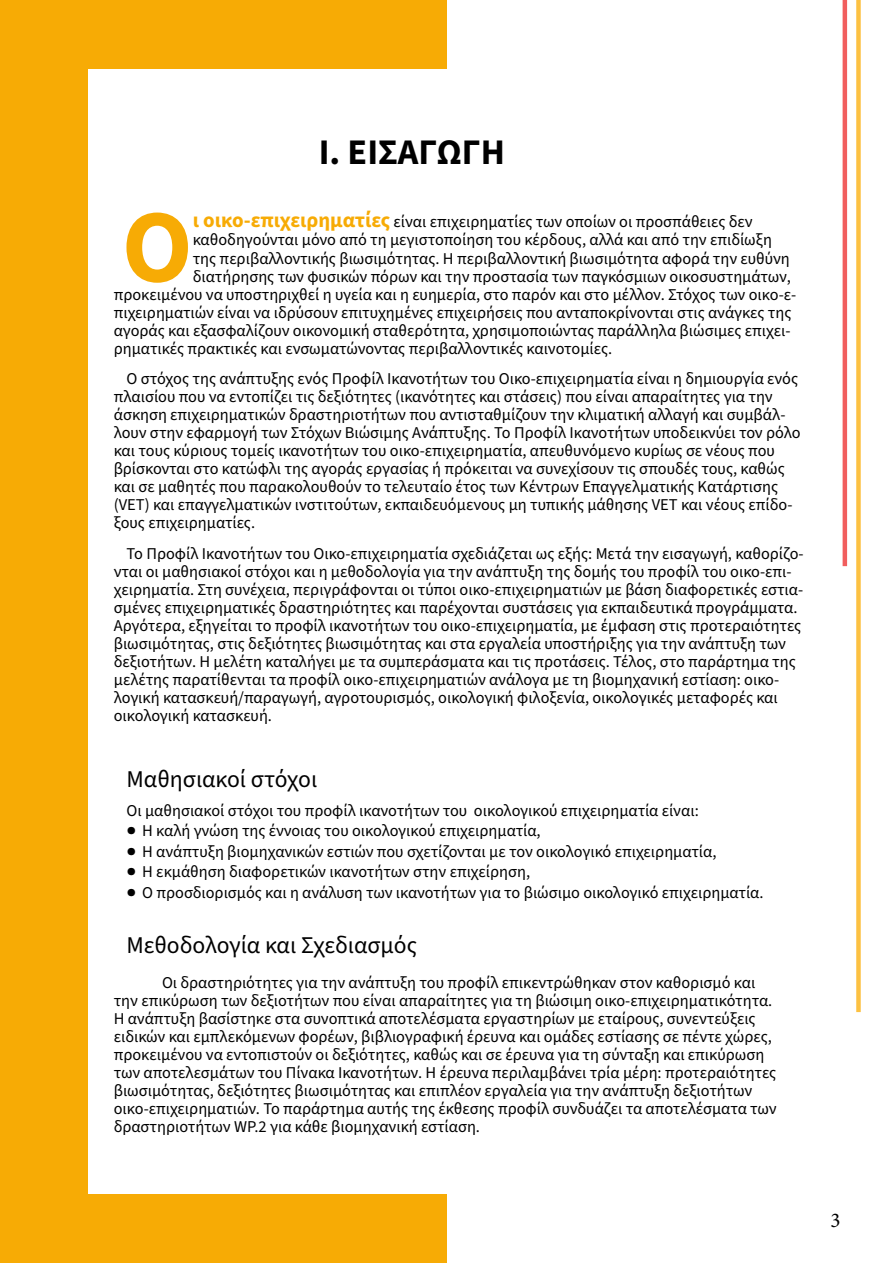
<style>
.page{position:relative;width:893px;height:1263px;background:#fff}
.page>*{position:absolute;margin:0;border:0;box-sizing:border-box;transform-origin:0 0}
.t1{font:700 103.8px "Source Sans 3";color:#f7ab05}
.t2{font:700 36px "Source Sans 3";color:#000}
.t3{font:24px "Source Sans 3";color:#000}
.t4{font:21px "Minion Pro";color:#000}
.t5{font:16.5px/18px "Source Sans 3";letter-spacing:-.005em;color:#000}
.s1{font-weight:700;font-size:21px;color:#f7ab05}
</style>
<div class="page">
<div style="left:0;top:0;width:446px;height:1263px;background:#f7ab05"></div>
<div style="left:88px;top:69px;width:717px;height:1125px;background:#fff"></div>
<div style="left:856px;top:0;width:5px;height:1012px;background:#fcc142"></div>
<hr style="left:843px;top:0;width:4px;height:566px;background:#f15e5e">
<h2 class="t2" style="left:319px;top:128px;width:182px">I. ΕΙΣΑΓΩΓΗ</h2>
<h1 class="t1" style="left:122px;top:179px;width:73px">Ο</h1>
<p class="t5" style="left:193px;top:213px;width:561px"><span class="s1">ι οικο-επιχειρηματίες</span> είναι επιχειρηματίες των οποίων οι προσπάθειες δεν</p>
<p class="t5" style="left:193px;top:231px;width:581px">καθοδηγούνται μόνο από τη μεγιστοποίηση του κέρδους, αλλά και από την επιδίωξη</p>
<p class="t5" style="left:193px;top:249px;width:598px">της περιβαλλοντικής βιωσιμότητας. Η περιβαλλοντική βιωσιμότητα αφορά την ευθύνη</p>
<p class="t5" style="left:193px;top:267px;width:600px">διατήρησης των φυσικών πόρων και την προστασία των παγκόσμιων οικοσυστημάτων,</p>
<p class="t5" style="left:114px;top:285px;width:684px">προκειμένου να υποστηριχθεί η υγεία και η ευημερία, στο παρόν και στο μέλλον. Στόχος των οικο-ε-</p>
<p class="t5" style="left:114px;top:303px;width:679px">πιχειρηματιών είναι να ιδρύσουν επιτυχημένες επιχειρήσεις που ανταποκρίνονται στις ανάγκες της</p>
<p class="t5" style="left:114px;top:321px;width:678px">αγοράς και εξασφαλίζουν οικονομική σταθερότητα, χρησιμοποιώντας παράλληλα βιώσιμες επιχει-</p>
<p class="t5" style="left:114px;top:339px;width:500px">ρηματικές πρακτικές και ενσωματώνοντας περιβαλλοντικές καινοτομίες.</p>
<p class="t5" style="left:114px;top:370px;width:688px;text-indent:13px">Ο στόχος της ανάπτυξης ενός Προφίλ Ικανοτήτων του Οικο-επιχειρηματία είναι η δημιουργία ενός πλαισίου που να εντοπίζει τις δεξιότητες (ικανότητες και στάσεις) που είναι απαραίτητες για την άσκηση επιχειρηματικών δραστηριοτήτων που αντισταθμίζουν την κλιματική αλλαγή και συμβάλ&shy;λουν στην εφαρμογή των Στόχων Βιώσιμης Ανάπτυξης. Το Προφίλ Ικανοτήτων υποδεικνύει τον ρόλο και τους κύριους τομείς ικανοτήτων του οικο-επιχειρηματία, απευθυνόμενο κυρίως σε νέους που βρίσκονται στο κατώφλι της αγοράς εργασίας ή πρόκειται να συνεχίσουν τις σπουδές τους, καθώς και σε μαθητές που παρακολουθούν το τελευταίο έτος των Κέντρων Επαγγελματικής Κατάρτισης (VET) και επαγγελματικών ινστιτούτων, εκπαιδευόμενους μη τυπικής μάθησης VET και νέους επίδο&shy;ξους επιχειρηματίες.</p>
<p class="t5" style="left:114px;top:545px;width:691px;text-indent:13px">Το Προφίλ Ικανοτήτων του Οικο-επιχειρηματία σχεδιάζεται ως εξής: Μετά την εισαγωγή, καθορίζο&shy;νται οι μαθησιακοί στόχοι και η μεθοδολογία για την ανάπτυξη της δομής του προφίλ του οικο-επι&shy;χειρηματία. Στη συνέχεια, περιγράφονται οι τύποι οικο-επιχειρηματιών με βάση διαφορετικές εστια&shy;σμένες επιχειρηματικές δραστηριότητες και παρέχονται συστάσεις για εκπαιδευτικά προγράμματα.<br>Αργότερα, εξηγείται το προφίλ ικανοτήτων του οικο-επιχειρηματία, με έμφαση στις προτεραιότητες βιωσιμότητας, στις δεξιότητες βιωσιμότητας και στα εργαλεία υποστήριξης για την ανάπτυξη των δεξιοτήτων. Η μελέτη καταλήγει με τα συμπεράσματα και τις προτάσεις. Τέλος, στο παράρτημα της μελέτης παρατίθενται τα προφίλ οικο-επιχειρηματιών ανάλογα με τη βιομηχανική εστίαση: οικο&shy;λογική κατασκευή/παραγωγή, αγροτουρισμός, οικολογική φιλοξενία, οικολογικές μεταφορές και οικολογική κατασκευή.</p>
<h3 class="t3" style="left:126px;top:764px;width:192px">Μαθησιακοί στόχοι</h3>
<p class="t5" style="left:126px;top:801px;width:574px">Οι μαθησιακοί στόχοι του προφίλ ικανοτήτων του οικολογικού επιχειρηματία είναι:</p>
<p class="t5" style="left:126px;top:822px;width:416px">● Η καλή γνώση της έννοιας του οικολογικού επιχειρηματία,</p>
<p class="t5" style="left:126px;top:842px;width:591px">● Η ανάπτυξη βιομηχανικών εστιών που σχετίζονται με τον οικολογικό επιχειρηματία,</p>
<p class="t5" style="left:126px;top:863px;width:405px">● Η εκμάθηση διαφορετικών ικανοτήτων στην επιχείρηση,</p>
<p class="t5" style="left:126px;top:883px;width:639px">● Ο προσδιορισμός και η ανάλυση των ικανοτήτων για το βιώσιμο οικολογικό επιχειρηματία.</p>
<h3 class="t3" style="left:126px;top:930px;width:292px">Μεθοδολογία και Σχεδιασμός</h3>
<p class="t5" style="left:114px;top:974px;width:664px;text-indent:48px">Οι δραστηριότητες για την ανάπτυξη του προφίλ επικεντρώθηκαν στον καθορισμό και την επικύρωση των δεξιοτήτων που είναι απαραίτητες για τη βιώσιμη οικο-επιχειρηματικότητα.<br>Η ανάπτυξη βασίστηκε στα συνοπτικά αποτελέσματα εργαστηρίων με εταίρους, συνεντεύξεις ειδικών και εμπλεκόμενων φορέων, βιβλιογραφική έρευνα και ομάδες εστίασης σε πέντε χώρες, προκειμένου να εντοπιστούν οι δεξιότητες, καθώς και σε έρευνα για τη σύνταξη και επικύρωση των αποτελεσμάτων του Πίνακα Ικανοτήτων. Η έρευνα περιλαμβάνει τρία μέρη: προτεραιότητες βιωσιμότητας, δεξιότητες βιωσιμότητας και επιπλέον εργαλεία για την ανάπτυξη δεξιοτήτων οικο-επιχειρηματιών. Το παράρτημα αυτής της έκθεσης προφίλ συνδυάζει τα αποτελέσματα των δραστηριοτήτων WP.2 για κάθε βιομηχανική εστίαση.</p>
<p class="t4" style="left:831px;top:1206px;width:12px">3</p>
</div>
